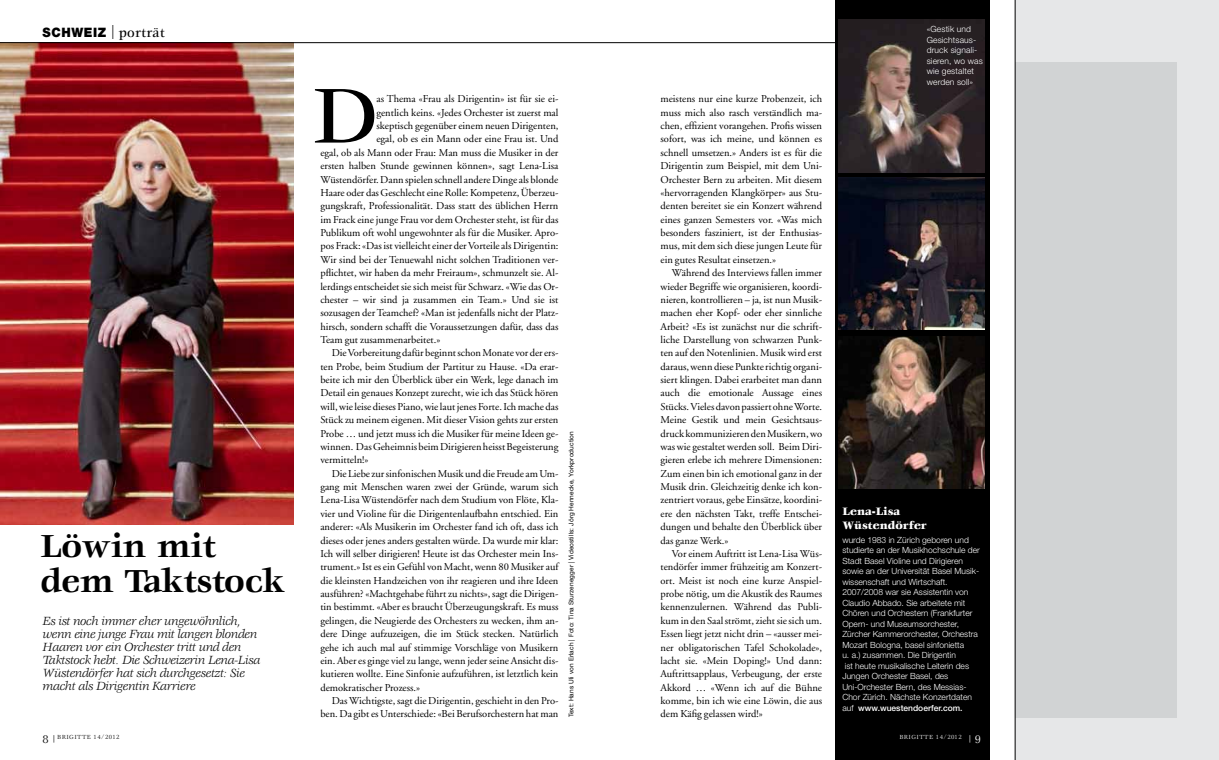
<style>
.page{position:relative;width:1219px;height:760px;background:#fff}
.page>*{position:absolute;margin:0;border:0;box-sizing:border-box;transform-origin:0 0}
.t1{font:500 85.5px "Veljovic LT";color:#000}
.t2{font:700 35px/35px "Veljovic LT";letter-spacing:-.01em;color:#000}
.t3{font:italic 13px/13px "Veljovic LT";letter-spacing:-.025em;color:#000}
.t4{font:900 13px "Helvetica Neue LT";letter-spacing:.05em;color:#000;scale:.95 1}
.t5{font:12px "Veljovic LT";color:#000}
.t6{font:900 11.8px/14px "Veljovic LT";color:#fff}
.t7{font:10.5px/13.4px "Adobe Garamond LT";color:#000;text-align:justify}
.t8{font:300 8.5px/10.5px "Helvetica Neue LT";color:#fff}
.t9{font:7.5px "Helvetica Neue LT";color:#fff}
.t10{font:6.5px "Helvetica Neue LT";letter-spacing:.015em;color:#000}
.t11{font:6.5px "Veljovic LT";letter-spacing:.07em;color:#fff}
.t12{font:6.5px "Veljovic LT";letter-spacing:.07em;color:#000}
.s1{font-weight:300;font-size:14px}
.s2{font-family:"Veljovic LT";font-weight:500;font-size:14px}
.s3{font-weight:500}
.s4{font-family:"Helvetica Neue LT";font-size:7.5px}
.s5{font-family:"Veljovic LT";font-size:12px}
</style>
<div class="page">
<div style="left:1015px;top:0;width:204px;height:760px;background:#e6e7e8"></div>
<div style="left:1015px;top:62px;width:161px;height:655px;background:#d1d3d4"></div>
<img style="left:0;top:43px;width:294px;height:482px">
<hr style="left:0;top:42px;width:842px;height:1px;background:#000">
<div style="left:835px;top:0;width:154px;height:760px;background:#000"></div>
<img style="left:839px;top:336px;width:146px;height:153px">
<img style="left:839px;top:177px;width:146px;height:153px">
<img style="left:839px;top:20px;width:146px;height:153px">
<hr style="left:1015px;top:0;width:1px;height:760px;background:#000">
<p class="t4" style="left:43px;top:24px;width:130px">SCHWEIZ <span class="s1">|</span> <span class="s2">porträt</span></p>
<h2 class="t2" style="left:40px;top:530px;width:246px">Löwin mit dem Taktstock</h2>
<p class="t3" style="left:43px;top:614px;width:219px">Es ist noch immer eher ungewöhnlich, wenn eine junge Frau mit langen blonden Haaren vor ein Orchester tritt und den Taktstock hebt. Die Schweizerin Lena-Lisa Wüstendörfer hat sich durchgesetzt: Sie macht als Dirigentin Karriere</p>
<h1 class="t1" style="left:312px;top:69px;width:68px">D</h1>
<p class="t7" style="left:376px;top:92px;width:183px">as Thema «Frau als Dirigentin» ist für sie ei-</p>
<p class="t7" style="left:376px;top:106px;width:183px">gentlich keins. «Jedes Orchester ist zuerst mal</p>
<p class="t7" style="left:376px;top:119px;width:183px">skeptisch gegenüber einem neuen Dirigenten,</p>
<p class="t7" style="left:376px;top:132px;width:183px">egal, ob es ein Mann oder eine Frau ist. Und</p>
<p class="t7" style="left:320px;top:146px;width:240px">egal, ob als Mann oder Frau: Man muss die Musiker in der</p>
<p class="t7" style="left:320px;top:159px;width:240px">ersten halben Stunde gewinnen können», sagt Lena-Lisa</p>
<p class="t7" style="left:320px;top:172px;width:240px">Wüstendörfer. Dann spielen schnell andere Dinge als blonde</p>
<p class="t7" style="left:320px;top:186px;width:240px">Haare oder das Geschlecht eine Rolle: Kompetenz, Überzeu-</p>
<p class="t7" style="left:320px;top:199px;width:240px">gungskraft, Professionalität. Dass statt des üblichen Herrn</p>
<p class="t7" style="left:320px;top:212px;width:240px">im Frack eine junge Frau vor dem Orchester steht, ist für das</p>
<p class="t7" style="left:320px;top:226px;width:240px">Publikum oft wohl ungewohnter als für die Musiker. Apro-</p>
<p class="t7" style="left:320px;top:239px;width:240px">pos Frack: «Das ist vielleicht einer der Vorteile als Dirigentin:</p>
<p class="t7" style="left:320px;top:253px;width:240px">Wir sind bei der Tenuewahl nicht solchen Traditionen ver-</p>
<p class="t7" style="left:320px;top:266px;width:240px">pflichtet, wir haben da mehr Freiraum», schmunzelt sie. Al-</p>
<p class="t7" style="left:320px;top:279px;width:240px">lerdings entscheidet sie sich meist für Schwarz. «Wie das Or-</p>
<p class="t7" style="left:320px;top:293px;width:240px">chester – wir sind ja zusammen ein Team.» Und sie ist</p>
<p class="t7" style="left:320px;top:306px;width:240px">sozusagen der Teamchef? «Man ist jedenfalls nicht der Platz-</p>
<p class="t7" style="left:320px;top:319px;width:240px">hirsch, sondern schafft die Voraussetzungen dafür, dass das</p>
<p class="t7" style="left:320px;top:333px;width:122px">Team gut zusammenarbeitet.»</p>
<p class="t7" style="left:332px;top:346px;width:228px">Die Vorbereitung dafür beginnt schon Monate vor der ers-</p>
<p class="t7" style="left:320px;top:360px;width:240px">ten Probe, beim Studium der Partitur zu Hause. «Da erar-</p>
<p class="t7" style="left:320px;top:373px;width:240px">beite ich mir den Überblick über ein Werk, lege danach im</p>
<p class="t7" style="left:320px;top:386px;width:240px">Detail ein genaues Konzept zurecht, wie ich das Stück hören</p>
<p class="t7" style="left:320px;top:400px;width:240px">will, wie leise dieses Piano, wie laut jenes Forte. Ich mache das</p>
<p class="t7" style="left:320px;top:413px;width:240px">Stück zu meinem eigenen. Mit dieser Vision gehts zur ersten</p>
<p class="t7" style="left:320px;top:426px;width:240px">Probe … und jetzt muss ich die Musiker für meine Ideen ge-</p>
<p class="t7" style="left:320px;top:440px;width:240px">winnen. Das Geheimnis beim Dirigieren heisst Begeisterung</p>
<p class="t7" style="left:320px;top:453px;width:50px">vermitteln!»</p>
<p class="t7" style="left:332px;top:466px;width:228px">Die Liebe zur sinfonischen Musik und die Freude am Um-</p>
<p class="t7" style="left:320px;top:480px;width:240px">gang mit Menschen waren zwei der Gründe, warum sich</p>
<p class="t7" style="left:320px;top:493px;width:240px">Lena-Lisa Wüstendörfer nach dem Studium von Flöte, Kla-</p>
<p class="t7" style="left:320px;top:507px;width:240px">vier und Violine für die Dirigentenlaufbahn entschied. Ein</p>
<p class="t7" style="left:320px;top:520px;width:240px">anderer: «Als Musikerin im Orchester fand ich oft, dass ich</p>
<p class="t7" style="left:320px;top:533px;width:240px">dieses oder jenes anders gestalten würde. Da wurde mir klar:</p>
<p class="t7" style="left:320px;top:547px;width:240px">Ich will selber dirigieren! Heute ist das Orchester mein Ins-</p>
<p class="t7" style="left:320px;top:560px;width:240px">trument.» Ist es ein Gefühl von Macht, wenn 80 Musiker auf</p>
<p class="t7" style="left:320px;top:573px;width:240px">die kleinsten Handzeichen von ihr reagieren und ihre Ideen</p>
<p class="t7" style="left:320px;top:587px;width:240px">ausführen? «Machtgehabe führt zu nichts», sagt die Dirigen-</p>
<p class="t7" style="left:320px;top:600px;width:240px">tin bestimmt. «Aber es braucht Überzeugungskraft. Es muss</p>
<p class="t7" style="left:320px;top:613px;width:240px">gelingen, die Neugierde des Orchesters zu wecken, ihm an-</p>
<p class="t7" style="left:320px;top:627px;width:240px">dere Dinge aufzuzeigen, die im Stück stecken. Natürlich</p>
<p class="t7" style="left:320px;top:640px;width:240px">gehe ich auch mal auf stimmige Vorschläge von Musikern</p>
<p class="t7" style="left:320px;top:654px;width:240px">ein. Aber es ginge viel zu lange, wenn jeder seine Ansicht dis-</p>
<p class="t7" style="left:320px;top:667px;width:240px">kutieren wollte. Eine Sinfonie aufzuführen, ist letztlich kein</p>
<p class="t7" style="left:320px;top:680px;width:101px">demokratischer Prozess.»</p>
<p class="t7" style="left:332px;top:694px;width:228px">Das Wichtigste, sagt die Dirigentin, geschieht in den Pro-</p>
<p class="t7" style="left:320px;top:707px;width:240px">ben. Da gibt es Unterschiede: «Bei Berufsorchestern hat man</p>
<p class="t10" style="left:567px;top:717px;width:288px;rotate:-90deg">Text: Hans Uli von Erlach | Foto: Tina Sturzenegger | Videostills: Jörg Hennecke, Yorkproduction</p>
<p class="t7" style="left:660px;top:92px;width:163px">meistens nur eine kurze Probenzeit, ich muss mich also rasch verständlich ma&shy;chen, effizient vorangehen. Profis wissen sofort, was ich meine, und können es schnell umsetzen.» Anders ist es für die Dirigentin zum Beispiel, mit dem Uni-Orchester Bern zu arbeiten. Mit diesem «hervorragenden Klangkörper» aus Stu&shy;denten bereitet sie ein Konzert während eines ganzen Semesters vor. «Was mich besonders fasziniert, ist der Enthusias&shy;mus, mit dem sich diese jungen Leute für ein gutes Resultat einsetzen.»</p>
<p class="t7" style="left:660px;top:266px;width:163px;text-indent:11px">Während des Interviews fallen immer wieder Begriffe wie organisieren, koordi&shy;nieren, kontrollieren – ja, ist nun Musik&shy;machen eher Kopf- oder eher sinnliche Arbeit? «Es ist zunächst nur die schrift&shy;liche Darstellung von schwarzen Punk&shy;ten auf den Notenlinien. Musik wird erst daraus, wenn diese Punkte richtig organi&shy;siert klingen. Dabei erarbeitet man dann auch die emotionale Aussage eines Stücks. Vieles davon passiert ohne Worte.<br>Meine Gestik und mein Gesichtsaus&shy;druck kommunizieren den Musikern, wo was wie gestaltet werden soll. Beim Diri&shy;gieren erlebe ich mehrere Dimensionen:<br>Zum einen bin ich emotional ganz in der Musik drin. Gleichzeitig denke ich kon&shy;zentriert voraus, gebe Einsätze, koordini&shy;ere den nächsten Takt, treffe Entschei&shy;dungen und behalte den Überblick über das ganze Werk.»</p>
<p class="t7" style="left:660px;top:547px;width:163px;text-indent:11px">Vor einem Auftritt ist Lena-Lisa Wüs&shy;tendörfer immer frühzeitig am Konzert&shy;ort. Meist ist noch eine kurze Anspiel&shy;probe nötig, um die Akustik des Raumes kennenzulernen. Während das Publi&shy;kum in den Saal strömt, zieht sie sich um.<br>Essen liegt jetzt nicht drin – «ausser mei&shy;ner obligatorischen Tafel Schokolade», lacht sie. «Mein Doping!» Und dann:<br>Auftrittsapplaus, Verbeugung, der erste Akkord … «Wenn ich auf die Bühne komme, bin ich wie eine Löwin, die aus dem Käfig gelassen wird!»</p>
<p class="t8" style="left:927px;top:24px;width:58px">«Gestik und<br>Gesichtsaus&shy;druck signali&shy;sieren, wo was wie gestaltet werden soll»</p>
<p class="t6" style="left:842px;top:505px;width:86px">Lena-Lisa<br>Wüstendörfer</p>
<p class="t8" style="left:842px;top:534px;width:139px">wurde 1983 in Zürich geboren und studierte an der Musikhochschule der Stadt Basel Violine und Dirigieren sowie an der Universität Basel Musik&shy;wissenschaft und Wirtschaft.<br>2007/2008 war sie Assistentin von Claudio Abbado. Sie arbeitete mit Chören und Orchestern (Frankfurter Opern- und Museumsorchester, Zürcher Kammerorchester, Orchestra Mozart Bologna, basel sinfonietta<br>u. a.) zusammen. Die Dirigentin<br>ist heute musikalische Leiterin des Jungen Orchester Basel, des Uni-Orchester Bern, des Messias-Chor Zürich. Nächste Konzertdaten auf <span class="s3">www.wuestendoerfer.com.</span></p>
<p class="t12" style="left:57px;top:733px;width:64px">BRIGITTE 14/2012</p>
<p class="t11" style="left:899px;top:733px;width:64px">BRIGITTE 14/2012</p>
<p class="t5" style="left:43px;top:732px;width:14px">8 <span class="s4">|</span></p>
<p class="t9" style="left:969px;top:733px;width:14px">| <span class="s5">9</span></p>
</div>
